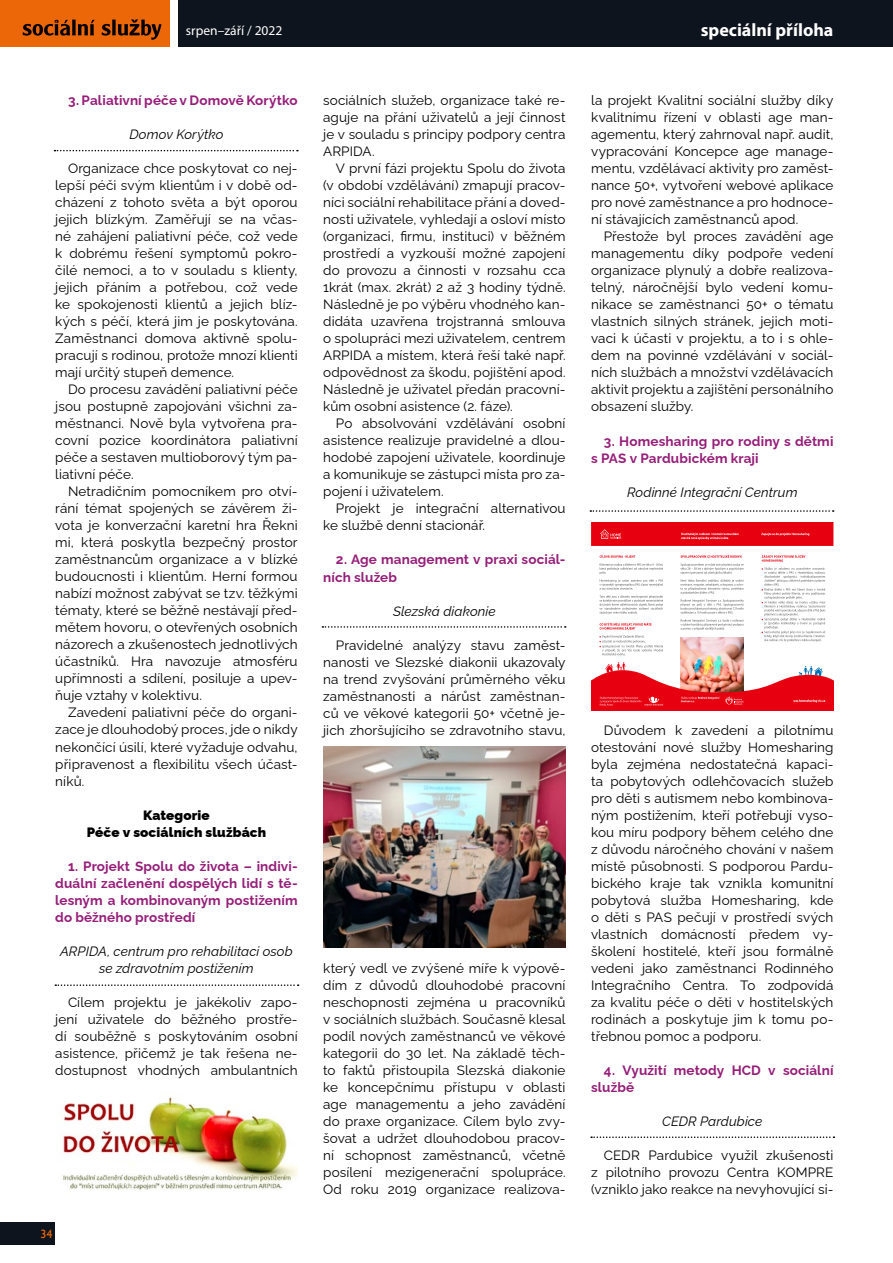
<style>
.page{position:relative;width:893px;height:1263px;background:#fff}
.page>*{position:absolute;margin:0;border:0;box-sizing:border-box;transform-origin:0 0}
.t1{font:700 18px "Myriad Pro";color:#fff}
.t2{font:13.5px/17px "Raleway";letter-spacing:.01em;color:#000;text-align:justify}
.t3{font:700 13.5px/17px "Raleway";letter-spacing:.01em;color:#961e79}
.t4{font:italic 13.5px/17px "Raleway";letter-spacing:.01em;color:#000;text-align:center}
.t5{font:900 13.5px/17px "Raleway";letter-spacing:.01em;color:#000;text-align:center}
.t6{font:13.5px "Myriad Pro";color:#fff}
.t7{font:12px "Gill Sans";color:#ec6707}
</style>
<div class="page">
<div style="left:178px;top:0;width:715px;height:47px;background:#0e141d"></div>
<div style="left:0;top:0;width:170px;height:47px;background:#ec6707"></div>
<div style="left:0;top:1222px;width:55px;height:23px;background:#0e141d"></div>
<svg style="left:23px;top:19px;width:138px;height:21px"></svg>
<img style="left:63px;top:1097px;width:235px;height:93px">
<img style="left:323px;top:746px;width:243px;height:202px">
<img style="left:680px;top:638px;width:64px;height:24px">
<svg style="left:680px;top:555px;width:64px;height:75px"></svg>
<svg style="left:591px;top:522px;width:242px;height:24px;background:#e70918"></svg>
<img style="left:591px;top:662px;width:242px;height:48px">
<svg style="left:600px;top:623px;width:52px;height:6px"></svg>
<svg style="left:599px;top:555px;width:64px;height:59px"></svg>
<svg style="left:599px;top:635px;width:64px;height:20px"></svg>
<svg style="left:762px;top:555px;width:63px;height:87px"></svg>
<svg style="left:55px;top:150px;width:243px;height:1px"></svg>
<svg style="left:322px;top:626px;width:244px;height:2px"></svg>
<svg style="left:590px;top:510px;width:244px;height:2px"></svg>
<svg style="left:55px;top:984px;width:244px;height:2px"></svg>
<svg style="left:591px;top:1136px;width:243px;height:2px"></svg>
<p class="t6" style="left:186px;top:23px;width:98px">srpen–září / 2022</p>
<p class="t3" style="left:68px;top:90px;width:231px">3. Paliativní péče v Domově Korýtko</p>
<p class="t4" style="left:129px;top:124px;width:96px">Domov Korýtko</p>
<p class="t2" style="left:55px;top:158px;width:244px;text-indent:13px">Organizace chce poskytovat co nej&shy;lepší péči svým klientům i v době od&shy;cházení z tohoto světa a být oporou jejich blízkým. Zaměřují se na včas&shy;né zahájení paliativní péče, což vede k dobrému řešení symptomů pokro&shy;čilé nemoci, a to v souladu s klienty, jejich přáním a potřebou, což vede ke spokojenosti klientů a jejich blíz&shy;kých s péčí, která jim je poskytována.<br>Zaměstnanci domova aktivně spolu&shy;pracují s rodinou, protože mnozí klienti mají určitý stupeň demence.</p>
<p class="t2" style="left:55px;top:379px;width:244px;text-indent:13px">Do procesu zavádění paliativní péče jsou postupně zapojováni všichni za&shy;městnanci. Nově byla vytvořena pra&shy;covní pozice koordinátora paliativní péče a sestaven multioborový tým pa&shy;liativní péče.</p>
<p class="t2" style="left:55px;top:482px;width:244px;text-indent:13px">Netradičním pomocníkem pro otví&shy;rání témat spojených se závěrem ži&shy;vota je konverzační karetní hra Řekni mi, která poskytla bezpečný prostor zaměstnancům organizace a v blízké budoucnosti i klientům. Herní formou nabízí možnost zabývat se tzv. těžkými tématy, které se běžně nestávají před&shy;mětem hovoru, o otevřených osobních názorech a zkušenostech jednotlivých účastníků. Hra navozuje atmosféru upřímnosti a sdílení, posiluje a upev&shy;ňuje vztahy v kolektivu.</p>
<p class="t2" style="left:55px;top:703px;width:244px;text-indent:13px">Zavedení paliativní péče do organi&shy;zace je dlouhodobý proces, jde o nikdy nekončící úsilí, které vyžaduje odvahu, připravenost a flexibilitu všech účast&shy;níků.</p>
<p class="t5" style="left:87px;top:805px;width:181px">Kategorie<br>Péče v sociálních službách</p>
<p class="t3" style="left:55px;top:856px;width:244px;text-align:justify;text-indent:13px">1. Projekt Spolu do života – indivi&shy;duální začlenění dospělých lidí s tě&shy;lesným a kombinovaným postižením do běžného prostředí</p>
<p class="t4" style="left:60px;top:941px;width:234px">ARPIDA, centrum pro rehabilitaci osob se zdravotním postižením</p>
<p class="t2" style="left:55px;top:992px;width:244px;text-indent:13px">Cílem projektu je jakékoliv zapo&shy;jení uživatele do běžného prostře&shy;dí souběžně s poskytováním osobní asistence, přičemž je tak řešena ne&shy;dostupnost vhodných ambulantních</p>
<p class="t7" style="left:41px;top:1227px;width:13px">34</p>
<p class="t2" style="left:323px;top:90px;width:244px">sociálních služeb, organizace také re&shy;aguje na přání uživatelů a její činnost je v souladu s principy podpory centra ARPIDA.</p>
<p class="t2" style="left:323px;top:158px;width:244px;text-indent:13px">V první fázi projektu Spolu do života (v období vzdělávání) zmapují pracov&shy;níci sociální rehabilitace přání a doved&shy;nosti uživatele, vyhledají a osloví místo (organizaci, firmu, instituci) v běžném prostředí a vyzkouší možné zapojení do provozu a činnosti v rozsahu cca 1krát (max. 2krát) 2 až 3 hodiny týdně.<br>Následně je po výběru vhodného kan&shy;didáta uzavřena trojstranná smlouva o spolupráci mezi uživatelem, centrem ARPIDA a místem, která řeší také např. odpovědnost za škodu, pojištění apod.<br>Následně je uživatel předán pracovní&shy;kům osobní asistence (2. fáze).</p>
<p class="t2" style="left:323px;top:414px;width:244px;text-indent:13px">Po absolvování vzdělávání osobní asistence realizuje pravidelné a dlou&shy;hodobé zapojení uživatele, koordinuje a komunikuje se zástupci místa pro za&shy;pojení i uživatelem.</p>
<p class="t2" style="left:323px;top:499px;width:244px;text-indent:13px">Projekt je integrační alternativou ke službě denní stacionář.</p>
<p class="t3" style="left:323px;top:550px;width:244px;text-indent:13px">2. Age management v praxi sociál&shy;ních služeb</p>
<p class="t4" style="left:393px;top:601px;width:104px">Slezská diakonie</p>
<p class="t2" style="left:323px;top:635px;width:244px;text-indent:13px">Pravidelné analýzy stavu zaměst&shy;nanosti ve Slezské diakonii ukazovaly na trend zvyšování průměrného věku zaměstnanosti a nárůst zaměstnan&shy;ců ve věkové kategorii 50+ včetně je&shy;jich zhoršujícího se zdravotního stavu,</p>
<p class="t2" style="left:323px;top:958px;width:244px">který vedl ve zvýšené míře k výpově&shy;dím z důvodů dlouhodobé pracovní neschopnosti zejména u pracovníků v sociálních službách. Současně klesal podíl nových zaměstnanců ve věkové kategorii do 30 let. Na základě těch&shy;to faktů přistoupila Slezská diakonie ke koncepčnímu přístupu v oblasti age managementu a jeho zavádění do praxe organizace. Cílem bylo zvy&shy;šovat a udržet dlouhodobou pracov&shy;ní schopnost zaměstnanců, včetně posílení mezigenerační spolupráce.<br>Od roku 2019 organizace realizova-</p>
<h1 class="t1" style="left:701px;top:18px;width:134px">speciální příloha</h1>
<p class="t2" style="left:591px;top:91px;width:244px">la projekt Kvalitní sociální služby díky kvalitnímu řízení v oblasti age man&shy;agementu, který zahrnoval např. audit, vypracování Koncepce age manage&shy;mentu, vzdělávací aktivity pro zaměst&shy;nance 50+, vytvoření webové aplikace pro nové zaměstnance a pro hodnoce&shy;ní stávajících zaměstnanců apod.</p>
<p class="t2" style="left:591px;top:227px;width:244px;text-indent:13px">Přestože byl proces zavádění age managementu díky podpoře vedení organizace plynulý a dobře realizova&shy;telný, náročnější bylo vedení komu&shy;nikace se zaměstnanci 50+ o tématu vlastních silných stránek, jejich moti&shy;vaci k účasti v projektu, a to i s ohle&shy;dem na povinné vzdělávání v sociál&shy;ních službách a množství vzdělávacích aktivit projektu a zajištění personálního obsazení služby.</p>
<p class="t3" style="left:591px;top:431px;width:244px;text-indent:13px">3. Homesharing pro rodiny s dětmi s PAS v Pardubickém kraji</p>
<p class="t4" style="left:627px;top:482px;width:172px">Rodinné Integrační Centrum</p>
<p class="t2" style="left:591px;top:720px;width:244px;text-indent:13px">Důvodem k zavedení a pilotnímu otestování nové služby Homesharing byla zejména nedostatečná kapaci&shy;ta pobytových odlehčovacích služeb pro děti s autismem nebo kombinova&shy;ným postižením, kteří potřebují vyso&shy;kou míru podpory během celého dne z důvodu náročného chování v našem místě působnosti. S podporou Pardu&shy;bického kraje tak vznikla komunitní pobytová služba Homesharing, kde o děti s PAS pečují v prostředí svých vlastních domácností předem vy&shy;školení hostitelé, kteří jsou formálně vedeni jako zaměstnanci Rodinného Integračního Centra. To zodpovídá za kvalitu péče o děti v hostitelských rodinách a poskytuje jim k tomu po&shy;třebnou pomoc a podporu.</p>
<p class="t3" style="left:591px;top:1060px;width:244px;text-indent:13px">4. Využití metody HCD v sociální službě</p>
<p class="t4" style="left:662px;top:1111px;width:102px">CEDR Pardubice</p>
<p class="t2" style="left:591px;top:1145px;width:244px;text-indent:13px">CEDR Pardubice využil zkušenosti z pilotního provozu Centra KOMPRE (vzniklo jako reakce na nevyhovující si-</p>
</div>
